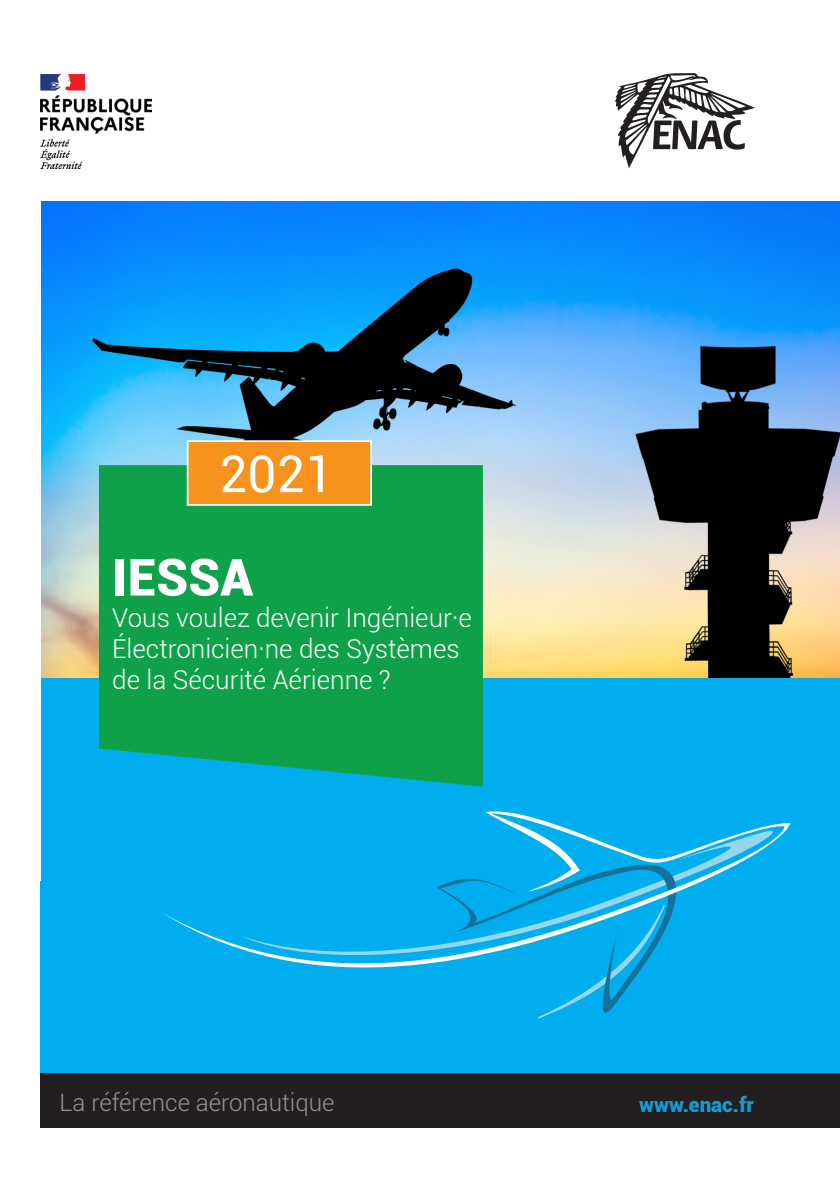
<style>
.page{position:relative;width:840px;height:1191px;background:#fff}
.page>*{position:absolute;margin:0;border:0;box-sizing:border-box;transform-origin:0 0}
.t1{font:900 51.4px "Roboto";color:#fff}
.t2{font:51px "Roboto";color:#fff}
.t3{font:300 26px/31.2px "Roboto";color:#fff}
.t4{font:300 24px "Roboto";color:#939598}
.t5{font:900 20.6px "Roboto";color:#159bd2}
</style>
<div class="page">
<img style="left:41px;top:201px;width:798px;height:477px">
<div style="left:41px;top:678px;width:798px;height:425px;background:#00aeef"></div>
<div style="left:40px;top:1073px;width:799px;height:54px;background:#231f20"></div>
<svg style="left:163px;top:811px;width:627px;height:203px"></svg>
<div style="left:99px;top:465px;width:383px;height:321px;background:#0fa14a"></div>
<div style="left:187px;top:441px;width:184px;height:64px;background:#f7931d"></div>
<div style="left:187px;top:440px;width:185px;height:66px;border:2px solid #fff"></div>
<img style="left:40px;top:75px;width:111px;height:94px">
<svg style="left:615px;top:73px;width:139px;height:95px"></svg>
<p class="t2" style="left:219px;top:438px;width:116px">2021</p>
<p class="t1" style="left:112px;top:541px;width:142px">IESSA</p>
<p class="t3" style="left:112px;top:601px;width:361px">Vous voulez devenir Ingénieur·e<br>Électronicien·ne des Systèmes de la Sécurité Aérienne ?</p>
<p class="t4" style="left:59px;top:1085px;width:276px">La référence aéronautique</p>
<p class="t5" style="left:638px;top:1089px;width:116px">www.enac.fr</p>
</div>
